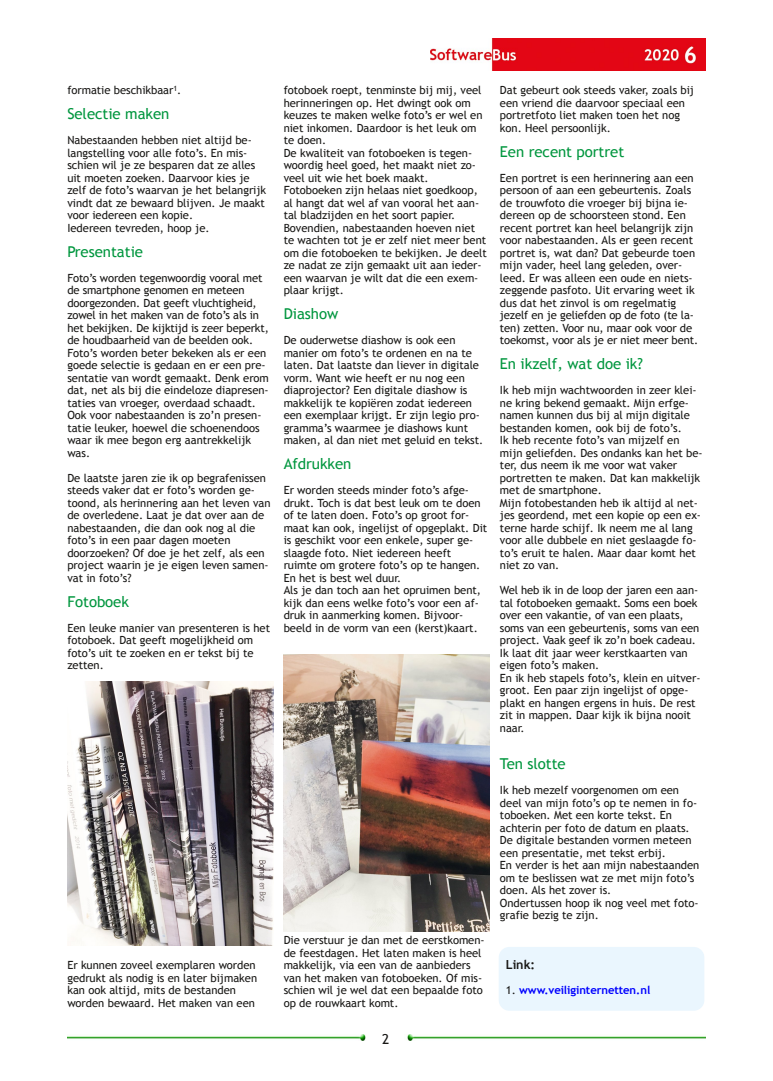
<style>
.page{position:relative;width:773px;height:1081px;background:#fff}
.page>*{position:absolute;margin:0;border:0;box-sizing:border-box;transform-origin:0 0}
.t1{font:15px "Trebuchet MS";letter-spacing:-.005em;color:#00963e}
.t2{font:13.75px "Trebuchet MS";color:#181715}
.t3{font:700 12.5px "Trebuchet MS";color:#181715}
.t4{font:11.25px/12.5px "Trebuchet MS";letter-spacing:-.005em;color:#181715}
.t5{font:700 11.25px "Trebuchet MS";letter-spacing:-.005em;color:#00f}
.s1{font-weight:400;color:#181715}
</style>
<div class="page">
<img style="left:431px;top:39px;width:274px;height:32px">
<img style="left:67px;top:1035px;width:299px;height:5px">
<img style="left:407px;top:1035px;width:298px;height:5px">
<img style="left:67px;top:681px;width:206px;height:264px">
<img style="left:283px;top:654px;width:206px;height:277px">
<div style="left:498px;top:947px;width:206px;height:63px;background:#eaf6fe;border-radius:11px"></div>
<p class="t4" style="left:67px;top:84px;width:116px">formatie beschikbaar<sup>1</sup>.</p>
<h1 class="t1" style="left:67px;top:105px;width:103px">Selectie maken</h1>
<p class="t4" style="left:67px;top:134px;width:200px">Nabestaanden hebben niet altijd be‐ langstelling voor alle foto’s. En mis‐ schien wil je ze besparen dat ze alles uit moeten zoeken. Daarvoor kies je zelf de foto’s waarvan je het belangrijk vindt dat ze bewaard blijven. Je maakt voor iedereen een kopie.<br>Iedereen tevreden, hoop je.</p>
<h1 class="t1" style="left:67px;top:243px;width:77px">Presentatie</h1>
<p class="t4" style="left:67px;top:271px;width:203px">Foto’s worden tegenwoordig vooral met de smartphone genomen en meteen doorgezonden. Dat geeft vluchtigheid, zowel in het maken van de foto’s als in het bekijken. De kijktijd is zeer beperkt, de houdbaarheid van de beelden ook.<br>Foto’s worden beter bekeken als er een goede selectie is gedaan en er een pre‐ sentatie van wordt gemaakt. Denk erom dat, net als bij die eindeloze diapresen‐ taties van vroeger, overdaad schaadt.<br>Ook voor nabestaanden is zo’n presen‐ tatie leuker, hoewel die schoenendoos waar ik mee begon erg aantrekkelijk was.</p>
<p class="t4" style="left:67px;top:471px;width:205px">De laatste jaren zie ik op begrafenissen steeds vaker dat er foto’s worden ge‐ toond, als herinnering aan het leven van de overledene. Laat je dat over aan de nabestaanden, die dan ook nog al die foto’s in een paar dagen moeten doorzoeken? Of doe je het zelf, als een project waarin je je eigen leven samen‐ vat in foto’s?</p>
<h1 class="t1" style="left:67px;top:593px;width:63px">Fotoboek</h1>
<p class="t4" style="left:67px;top:621px;width:204px">Een leuke manier van presenteren is het fotoboek. Dat geeft mogelijkheid om foto’s uit te zoeken en er tekst bij te zetten.</p>
<p class="t4" style="left:67px;top:959px;width:191px">Er kunnen zoveel exemplaren worden gedrukt als nodig is en later bijmaken kan ook altijd, mits de bestanden worden bewaard. Het maken van een</p>
<p class="t4" style="left:283px;top:84px;width:205px">fotoboek roept, tenminste bij mij, veel herinneringen op. Het dwingt ook om keuzes te maken welke foto’s er wel en niet inkomen. Daardoor is het leuk om te doen.<br>De kwaliteit van fotoboeken is tegen‐ woordig heel goed, het maakt niet zo‐ veel uit wie het boek maakt.<br>Fotoboeken zijn helaas niet goedkoop, al hangt dat wel af van vooral het aan‐ tal bladzijden en het soort papier.<br>Bovendien, nabestaanden hoeven niet te wachten tot je er zelf niet meer bent om die fotoboeken te bekijken. Je deelt ze nadat ze zijn gemaakt uit aan ieder‐ een waarvan je wilt dat die een exem‐ plaar krijgt.</p>
<h1 class="t1" style="left:283px;top:305px;width:56px">Diashow</h1>
<p class="t4" style="left:283px;top:334px;width:201px">De ouderwetse diashow is ook een manier om foto’s te ordenen en na te laten. Dat laatste dan liever in digitale vorm. Want wie heeft er nu nog een diaprojector? Een digitale diashow is makkelijk te kopiëren zodat iedereen een exemplaar krijgt. Er zijn legio pro‐ gramma’s waarmee je diashows kunt maken, al dan niet met geluid en tekst.</p>
<h1 class="t1" style="left:283px;top:455px;width:69px">Afdrukken</h1>
<p class="t4" style="left:283px;top:484px;width:205px">Er worden steeds minder foto’s afge‐ drukt. Toch is dat best leuk om te doen of te laten doen. Foto’s op groot for‐ maat kan ook, ingelijst of opgeplakt. Dit is geschikt voor een enkele, super ge‐ slaagde foto. Niet iedereen heeft ruimte om grotere foto’s op te hangen.<br>En het is best wel duur.<br>Als je dan toch aan het opruimen bent, kijk dan eens welke foto’s voor een af‐ druk in aanmerking komen. Bijvoor‐ beeld in de vorm van een (kerst)kaart.</p>
<p class="t4" style="left:283px;top:934px;width:202px">Die verstuur je dan met de eerstkomen‐ de feestdagen. Het laten maken is heel makkelijk, via een van de aanbieders van het maken van fotoboeken. Of mis‐ schien wil je wel dat een bepaalde foto op de rouwkaart komt.</p>
<p class="t2" style="left:382px;top:1031px;width:9px">2</p>
<p class="t4" style="left:500px;top:84px;width:195px">Dat gebeurt ook steeds vaker, zoals bij een vriend die daarvoor speciaal een portretfoto liet maken toen het nog kon. Heel persoonlijk.</p>
<h1 class="t1" style="left:500px;top:143px;width:126px">Een recent portret</h1>
<p class="t4" style="left:500px;top:171px;width:200px">Een portret is een herinnering aan een persoon of aan een gebeurtenis. Zoals de trouwfoto die vroeger bij bijna ie‐ dereen op de schoorsteen stond. Een recent portret kan heel belangrijk zijn voor nabestaanden. Als er geen recent portret is, wat dan? Dat gebeurde toen mijn vader, heel lang geleden, over‐ leed. Er was alleen een oude en niets‐ zeggende pasfoto. Uit ervaring weet ik dus dat het zinvol is om regelmatig jezelf en je geliefden op de foto (te la‐ ten) zetten. Voor nu, maar ook voor de toekomst, voor als je er niet meer bent.</p>
<h1 class="t1" style="left:500px;top:355px;width:144px">En ikzelf, wat doe ik?</h1>
<p class="t4" style="left:500px;top:384px;width:204px">Ik heb mijn wachtwoorden in zeer klei‐ ne kring bekend gemaakt. Mijn erfge‐ namen kunnen dus bij al mijn digitale bestanden komen, ook bij de foto’s.<br>Ik heb recente foto’s van mijzelf en mijn geliefden. Des ondanks kan het be‐ ter, dus neem ik me voor wat vaker portretten te maken. Dat kan makkelijk met de smartphone.<br>Mijn fotobestanden heb ik altijd al net‐ jes geordend, met een kopie op een ex‐ terne harde schijf. Ik neem me al lang voor alle dubbele en niet geslaagde fo‐ to’s eruit te halen. Maar daar komt het niet zo van.</p>
<p class="t4" style="left:500px;top:584px;width:202px">Wel heb ik in de loop der jaren een aan‐ tal fotoboeken gemaakt. Soms een boek over een vakantie, of van een plaats, soms van een gebeurtenis, soms van een project. Vaak geef ik zo’n boek cadeau.<br>Ik laat dit jaar weer kerstkaarten van eigen foto’s maken.<br>En ik heb stapels foto’s, klein en uitver‐ groot. Een paar zijn ingelijst of opge‐ plakt en hangen ergens in huis. De rest zit in mappen. Daar kijk ik bijna nooit naar.</p>
<h1 class="t1" style="left:500px;top:755px;width:67px">Ten slotte</h1>
<p class="t4" style="left:500px;top:784px;width:201px">Ik heb mezelf voorgenomen om een deel van mijn foto’s op te nemen in fo‐ toboeken. Met een korte tekst. En achterin per foto de datum en plaats.<br>De digitale bestanden vormen meteen een presentatie, met tekst erbij.<br>En verder is het aan mijn nabestaanden om te beslissen wat ze met mijn foto’s doen. Als het zover is.<br>Ondertussen hoop ik nog veel met foto‐ grafie bezig te zijn.</p>
<p class="t3" style="left:505px;top:957px;width:31px">Link:</p>
<p class="t5" style="left:505px;top:984px;width:146px"><span class="s1">1.</span> www.veiliginternetten.nl</p>
</div>
